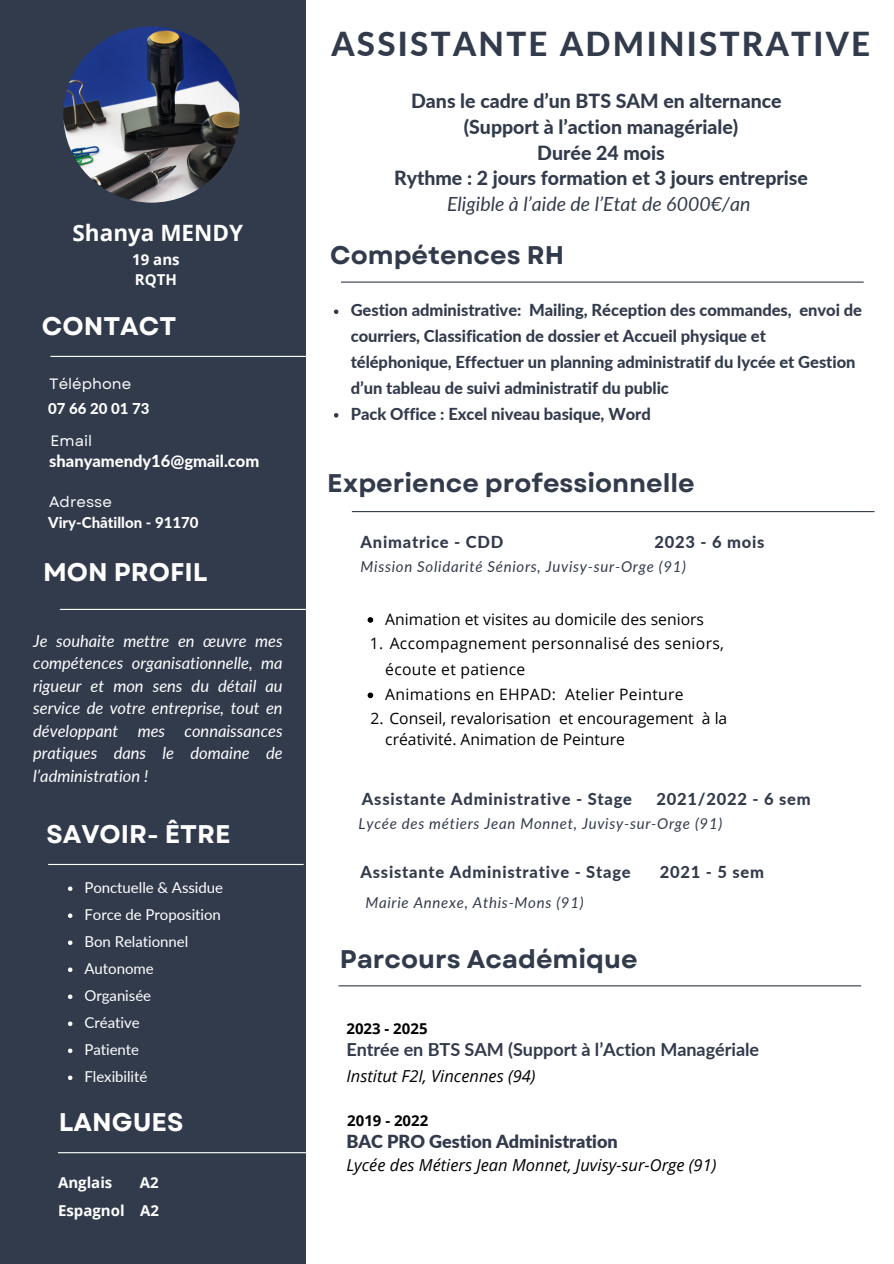
<style>
.page{position:relative;width:894px;height:1264px;background:#fff}
.page>*{position:absolute;margin:0;border:0;box-sizing:border-box;transform-origin:0 0}
.t1{font:800 33px "Lato";letter-spacing:.07em;color:#323b4c}
.t2{font:700 25.5px "Garet";color:#323b4c}
.t3{font:700 25.5px "Garet";color:#fff}
.t4{font:700 22.5px "Open Sans";color:#fff}
.t5{font:800 19.5px "Lato";color:#323b4c}
.t6{font:italic 19.5px "Lato";color:#323b4c}
.t7{font:700 18px "Lato";color:#323b4c}
.t8{font:900 18px "Lato";color:#323b4c}
.t9{font:800 16.5px/25.8px "Lato";letter-spacing:-.005em;color:#323b4c}
.t10{font:italic 16.5px/22.5px "Lato";color:#fff;text-align:justify}
.t11{font:800 16.5px "Lato";letter-spacing:.045em;color:#323b4c}
.t12{font:italic 16.5px "Open Sans";color:#000}
.t13{font:800 16.5px "Lato";color:#fff}
.t14{font:15.75px/21.3px "Open Sans";color:#000}
.t15{font:15.75px/25.8px "Open Sans";letter-spacing:.02em;color:#000}
.t16{font:italic 15px "Lato";letter-spacing:.045em;color:#323b4c}
.t17{font:15px "Lato";letter-spacing:-.005em;color:#fff}
.t18{font:800 15px "Lato";color:#fff}
.t19{font:700 15px "Open Sans";color:#fff}
.t20{font:15px "Garet";color:#fff}
.t21{font:700 15px "Open Sans";color:#000}
</style>
<div class="page">
<div style="left:0;top:0;width:306px;height:1263px;background:#323b4c"></div>
<hr style="left:50px;top:356px;width:256px;height:1px;background:#fff">
<hr style="left:60px;top:609px;width:255px;height:1px;background:#fff">
<hr style="left:352px;top:511px;width:522px;height:1px;background:#323b4c">
<hr style="left:338px;top:985px;width:522px;height:1px;background:#323b4c">
<hr style="left:48px;top:863px;width:255px;height:2px;background:#fff">
<hr style="left:58px;top:1152px;width:255px;height:1px;background:#fff">
<img style="left:63px;top:26px;width:176px;height:177px;border-radius:50%">
<svg style="left:68px;top:886px;width:4px;height:5px"></svg>
<svg style="left:68px;top:913px;width:4px;height:5px"></svg>
<svg style="left:68px;top:940px;width:4px;height:5px"></svg>
<svg style="left:68px;top:967px;width:4px;height:5px"></svg>
<svg style="left:68px;top:994px;width:4px;height:5px"></svg>
<svg style="left:68px;top:1021px;width:4px;height:5px"></svg>
<svg style="left:68px;top:1048px;width:4px;height:5px"></svg>
<svg style="left:68px;top:1075px;width:4px;height:5px"></svg>
<svg style="left:334px;top:309px;width:4px;height:5px"></svg>
<svg style="left:334px;top:413px;width:4px;height:4px"></svg>
<svg style="left:367px;top:617px;width:6px;height:5px"></svg>
<svg style="left:367px;top:692px;width:6px;height:6px"></svg>
<hr style="left:341px;top:281px;width:522px;height:2px;background:#323b4c">
<p class="t4" style="left:73px;top:217px;width:172px">Shanya MENDY</p>
<p class="t19" style="left:132px;top:248px;width:49px">19 ans</p>
<p class="t19" style="left:135px;top:269px;width:43px">RQTH</p>
<p class="t3" style="left:42px;top:307px;width:136px">CONTACT</p>
<p class="t20" style="left:49px;top:372px;width:83px">Téléphone</p>
<p class="t18" style="left:48px;top:399px;width:103px">07 66 20 01 73</p>
<p class="t20" style="left:50px;top:429px;width:43px">Email</p>
<p class="t13" style="left:49px;top:450px;width:211px">shanyamendy16@gmail.com</p>
<p class="t20" style="left:49px;top:491px;width:64px">Adresse</p>
<p class="t18" style="left:48px;top:513px;width:152px">Viry-Châtillon - 91170</p>
<p class="t3" style="left:43px;top:553px;width:166px">MON PROFIL</p>
<p class="t10" style="left:33px;top:629px;width:251px">Je souhaite mettre en œuvre mes compétences organisationnelle, ma rigueur et mon sens du détail au service de votre entreprise, tout en développant mes connaissances pratiques dans le domaine de l’administration !</p>
<p class="t3" style="left:46px;top:815px;width:186px">SAVOIR- ÊTRE</p>
<p class="t17" style="left:84px;top:878px;width:140px">Ponctuelle &amp; Assidue</p>
<p class="t17" style="left:84px;top:905px;width:138px">Force de Proposition</p>
<p class="t17" style="left:84px;top:932px;width:105px">Bon Relationnel</p>
<p class="t17" style="left:84px;top:959px;width:71px">Autonome</p>
<p class="t17" style="left:84px;top:986px;width:68px">Organisée</p>
<p class="t17" style="left:84px;top:1013px;width:57px">Créative</p>
<p class="t17" style="left:84px;top:1040px;width:56px">Patiente</p>
<p class="t17" style="left:84px;top:1067px;width:64px">Flexibilité</p>
<p class="t3" style="left:59px;top:1103px;width:126px">LANGUES</p>
<p class="t19" style="left:58px;top:1172px;width:56px">Anglais</p>
<p class="t19" style="left:140px;top:1172px;width:20px">A2</p>
<p class="t19" style="left:58px;top:1200px;width:103px">Espagnol A2</p>
<p class="t1" style="left:331px;top:23px;width:540px">ASSISTANTE ADMINISTRATIVE</p>
<p class="t5" style="left:411px;top:88px;width:372px">Dans le cadre d’un BTS SAM en alternance</p>
<p class="t5" style="left:463px;top:114px;width:276px">(Support à l’action managériale)</p>
<p class="t5" style="left:537px;top:140px;width:129px">Durée 24 mois</p>
<p class="t5" style="left:394px;top:166px;width:415px">Rythme : 2 jours formation et 3 jours entreprise</p>
<p class="t6" style="left:447px;top:192px;width:305px">Eligible à l’aide de l’Etat de 6000€/an</p>
<p class="t2" style="left:330px;top:236px;width:235px">Compétences RH</p>
<p class="t9" style="left:350px;top:297px;width:512px">Gestion administrative: Mailing, Réception des commandes, envoi de courriers, Classification de dossier et Accueil physique et téléphonique, Effectuer un planning administratif du lycée et Gestion d’un tableau de suivi administratif du public</p>
<p class="t9" style="left:350px;top:400px;width:301px">Pack Office : Excel niveau basique, Word</p>
<p class="t2" style="left:327px;top:465px;width:369px">Experience professionnelle</p>
<p class="t11" style="left:360px;top:532px;width:144px">Animatrice - CDD</p>
<p class="t11" style="left:654px;top:532px;width:112px">2023 - 6 mois</p>
<p class="t16" style="left:360px;top:557px;width:327px">Mission Solidarité Séniors, Juvisy-sur-Orge (91)</p>
<p class="t14" style="left:385px;top:608px;width:320px">Animation et visites au domicile des seniors</p>
<p class="t15" style="left:385px;top:629px;width:340px;text-indent:-15px">1. Accompagnement personnalisé des seniors, écoute et patience</p>
<p class="t15" style="left:385px;top:681px;width:300px">Animations en EHPAD: Atelier Peinture</p>
<p class="t14" style="left:385px;top:707px;width:343px;text-indent:-15px">2. Conseil, revalorisation et encouragement à la créativité. Animation de Peinture</p>
<p class="t11" style="left:362px;top:789px;width:272px">Assistante Administrative - Stage</p>
<p class="t11" style="left:656px;top:789px;width:156px">2021/2022 - 6 sem</p>
<p class="t16" style="left:358px;top:814px;width:365px">Lycée des métiers Jean Monnet, Juvisy-sur-Orge (91)</p>
<p class="t11" style="left:360px;top:862px;width:272px">Assistante Administrative - Stage</p>
<p class="t9" style="left:659px;top:859px;width:106px">2021 - 5 sem</p>
<p class="t16" style="left:365px;top:893px;width:220px">Mairie Annexe, Athis-Mons (91)</p>
<p class="t2" style="left:339px;top:940px;width:299px">Parcours Académique</p>
<p class="t21" style="left:346px;top:1017px;width:83px">2023 - 2025</p>
<p class="t7" style="left:346px;top:1038px;width:414px">Entrée en BTS SAM (Support à l’Action Managériale</p>
<p class="t12" style="left:346px;top:1063px;width:191px">Institut F2I, Vincennes (94)</p>
<p class="t21" style="left:347px;top:1109px;width:83px">2019 - 2022</p>
<p class="t12" style="left:346px;top:1153px;width:371px">Lycée des Métiers Jean Monnet, Juvisy-sur-Orge (91)</p>
<p class="t8" style="left:346px;top:1130px;width:273px">BAC PRO Gestion Administration</p>
</div>
